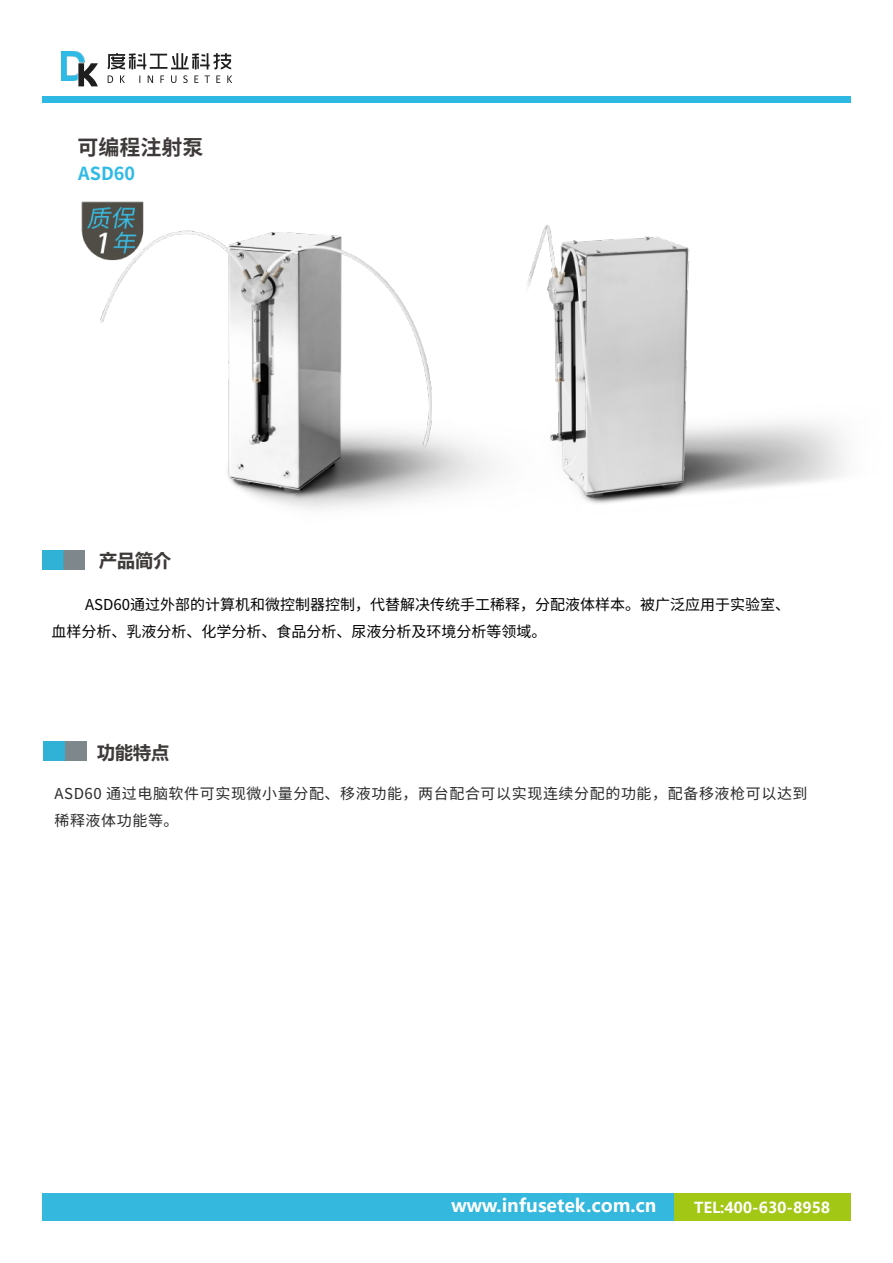
<style>
.page{position:relative;width:893px;height:1263px;background:#fff}
.page>*{position:absolute;margin:0;border:0;box-sizing:border-box;transform-origin:0 0}
.t1{font:700 21px "Source Han Sans CN";color:#3e3a39}
.t2{font:700 18px "Microsoft Ya Hei";color:#fff}
.t3{font:700 18px "Microsoft Ya Hei";color:#3e3a39}
.t4{font:700 18px "Source Han Sans CN";color:#2ebae5}
.t5{font:15px/27px "Source Han Sans CN";color:#000}
.t6{font:15px/27px "Source Han Sans CN";letter-spacing:.04em;color:#2b2b2b}
.t7{font:700 15px "Microsoft Ya Hei";color:#fff}
</style>
<div class="page">
<div style="left:671px;top:1193px;width:179px;height:28px;background:#a2c714"></div>
<div style="left:43px;top:1193px;width:631px;height:28px;background:#34b8de"></div>
<img style="left:44px;top:741px;width:42px;height:19px">
<img style="left:61px;top:51px;width:23px;height:30px">
<svg style="left:78px;top:63px;width:20px;height:23px"></svg>
<svg style="left:108px;top:75px;width:124px;height:8px"></svg>
<svg style="left:107px;top:53px;width:124px;height:16px"></svg>
<div style="left:42px;top:97px;width:808px;height:6px;background:#2eb9e4"></div>
<img style="left:566px;top:236px;width:278px;height:268px">
<img style="left:42px;top:201px;width:524px;height:369px">
<h1 class="t1" style="left:77px;top:136px;width:128px">可编程注射泵</h1>
<p class="t4" style="left:78px;top:164px;width:58px">ASD60</p>
<p class="t3" style="left:99px;top:548px;width:73px">产品简介</p>
<p class="t5" style="left:51px;top:591px;width:740px;text-indent:34px">ASD60通过外部的计算机和微控制器控制，代替解决传统手工稀释，分配液体样本。被广泛应用于实验室、血样分析、乳液分析、化学分析、食品分析、尿液分析及环境分析等领域。</p>
<p class="t3" style="left:97px;top:739px;width:73px">功能特点</p>
<p class="t6" style="left:54px;top:780px;width:755px">ASD60 通过电脑软件可实现微小量分配、移液功能，两台配合可以实现连续分配的功能，配备移液枪可以达到稀释液体功能等。</p>
<p class="t2" style="left:451px;top:1193px;width:207px">www.infusetek.com.cn</p>
<p class="t7" style="left:694px;top:1197px;width:138px">TEL:400-630-8958</p>
</div>
